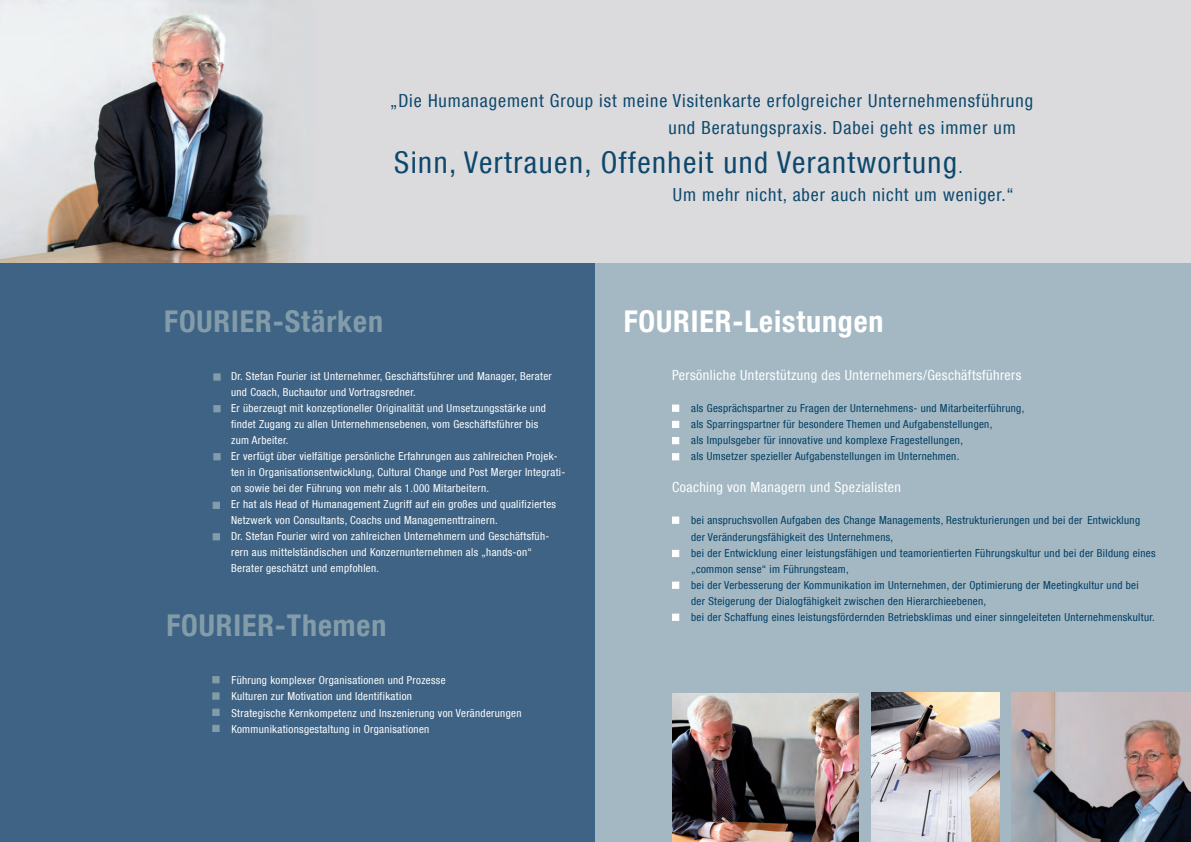
<style>
.page{position:relative;width:1191px;height:842px;background:#fff}
.page>*{position:absolute;margin:0;border:0;box-sizing:border-box;transform-origin:0 0}
.t1{font:condensed 30px "Helvetica Neue LT Com";letter-spacing:.05em;color:#0c486c}
.t2{font:700 condensed 30px "Helvetica Neue LT Com";letter-spacing:.03em;color:#839ca9}
.t3{font:700 condensed 30px "Helvetica Neue LT Com";letter-spacing:.03em;color:#fff}
.t4{font:condensed 18px "Helvetica Neue LT Com";letter-spacing:.05em;color:#0c486c}
.t5{font:condensed 14px "Helvetica Neue LT Com";letter-spacing:.03em;color:#fff}
.t6{font:condensed 11px/16px "Helvetica Neue LT Com";letter-spacing:.03em;color:#fff}
.t7{font:condensed 11px/16px "Helvetica Neue LT Com";letter-spacing:.03em;color:#003d62}
.s1{font-size:18px}
</style>
<div class="page">
<img style="left:0;top:0;width:1191px;height:264px">
<div style="left:0;top:264px;width:595px;height:578px;background:#3e6384"></div>
<div style="left:595px;top:264px;width:596px;height:578px;background:#a3b8c3"></div>
<div style="left:213px;top:373px;width:8px;height:8px;background:#839ca9;border:1px solid #839ca9"></div>
<div style="left:213px;top:405px;width:8px;height:7px;background:#839ca9;border:1px solid #839ca9"></div>
<div style="left:213px;top:502px;width:7px;height:7px;background:#839ca9"></div>
<div style="left:213px;top:533px;width:7px;height:7px;background:#839ca9"></div>
<div style="left:213px;top:453px;width:8px;height:7px;background:#839ca9;border:1px solid #839ca9"></div>
<div style="left:212px;top:676px;width:7px;height:7px;background:#839ca9;border:1px solid #839ca9"></div>
<div style="left:212px;top:692px;width:7px;height:8px;background:#839ca9;border:1px solid #839ca9"></div>
<div style="left:212px;top:709px;width:7px;height:7px;background:#839ca9;border:1px solid #839ca9"></div>
<div style="left:212px;top:725px;width:7px;height:7px;background:#839ca9;border:1px solid #839ca9"></div>
<div style="left:672px;top:404px;width:7px;height:8px;background:#fff;border:1px solid #fff"></div>
<div style="left:672px;top:516px;width:7px;height:8px;background:#fff;border:1px solid #fff"></div>
<div style="left:672px;top:421px;width:7px;height:7px;background:#fff"></div>
<div style="left:672px;top:550px;width:7px;height:7px;background:#fff"></div>
<div style="left:672px;top:437px;width:7px;height:7px;background:#fff"></div>
<div style="left:672px;top:582px;width:7px;height:7px;background:#fff;border:1px solid #fff"></div>
<div style="left:672px;top:453px;width:7px;height:7px;background:#fff;border:1px solid #fff"></div>
<div style="left:672px;top:614px;width:7px;height:7px;background:#fff"></div>
<img style="left:672px;top:693px;width:186px;height:149px">
<img style="left:871px;top:693px;width:129px;height:149px">
<img style="left:1011px;top:693px;width:180px;height:149px">
<h2 class="t4" style="left:390px;top:90px;width:644px">„Die Humanagement Group ist meine Visitenkarte erfolgreicher Unternehmensführung</h2>
<h1 class="t1" style="left:394px;top:144px;width:570px">Sinn, Vertrauen, Offenheit und Verantwortung<span class="s1">.</span></h1>
<h2 class="t4" style="left:673px;top:184px;width:342px">Um mehr nicht, aber auch nicht um weniger.“</h2>
<h2 class="t4" style="left:668px;top:117px;width:349px">und Beratungspraxis. Dabei geht es immer um</h2>
<h1 class="t2" style="left:164px;top:304px;width:220px">FOURIER-Stärken</h1>
<h1 class="t3" style="left:624px;top:304px;width:261px">FOURIER-Leistungen</h1>
<p class="t6" style="left:231px;top:368px;width:336px">Dr. Stefan Fourier ist Unternehmer, Geschäftsführer und Manager, Berater und Coach, Buchautor und Vortragsredner.<br>Er überzeugt mit konzeptioneller Originalität und Umsetzungsstärke und findet Zugang zu allen Unternehmensebenen, vom Geschäftsführer bis<br>zum Arbeiter.<br>Er verfügt über vielfältige persönliche Erfahrungen aus zahlreichen Projek&shy;ten in Organisationsentwicklung, Cultural Change und Post Merger Integrati&shy;on sowie bei der Führung von mehr als 1.000 Mitarbeitern.<br>Er hat als Head of Humanagement Zugriff auf ein großes und qualifiziertes Netzwerk von Consultants, Coachs und Managementtrainern.<br>Dr. Stefan Fourier wird von zahlreichen Unternehmern und Geschäftsfüh&shy;rern aus mittelständischen und Konzernunternehmen als „hands-on“ Berater geschätzt und empfohlen.</p>
<h1 class="t2" style="left:166px;top:608px;width:221px">FOURIER-Themen</h1>
<p class="t6" style="left:231px;top:672px;width:291px">Führung komplexer Organisationen und Prozesse<br>Kulturen zur Motivation und Identifikation<br>Strategische Kernkompetenz und Inszenierung von Veränderungen Kommunikationsgestaltung in Organisationen</p>
<p class="t5" style="left:672px;top:367px;width:351px">Persönliche Unterstützung des Unternehmers/Geschäftsführers</p>
<p class="t7" style="left:691px;top:400px;width:334px">als Gesprächspartner zu Fragen der Unternehmens- und Mitarbeiterführung, als Sparringspartner für besondere Themen und Aufgabenstellungen,<br>als Impulsgeber für innovative und komplexe Fragestellungen,<br>als Umsetzer spezieller Aufgabenstellungen im Unternehmen.</p>
<p class="t5" style="left:672px;top:479px;width:230px">Coaching von Managern und Spezialisten</p>
<p class="t7" style="left:691px;top:512px;width:466px">bei anspruchsvollen Aufgaben des Change Managements, Restrukturierungen und bei der Entwicklung der Veränderungsfähigkeit des Unternehmens,<br>bei der Entwicklung einer leistungsfähigen und teamorientierten Führungskultur und bei der Bildung eines „common sense“ im Führungsteam,<br>bei der Verbesserung der Kommunikation im Unternehmen, der Optimierung der Meetingkultur und bei<br>der Steigerung der Dialogfähigkeit zwischen den Hierarchieebenen,<br>bei der Schaffung eines leistungsfördernden Betriebsklimas und einer sinngeleiteten Unternehmenskultur.</p>
</div>
